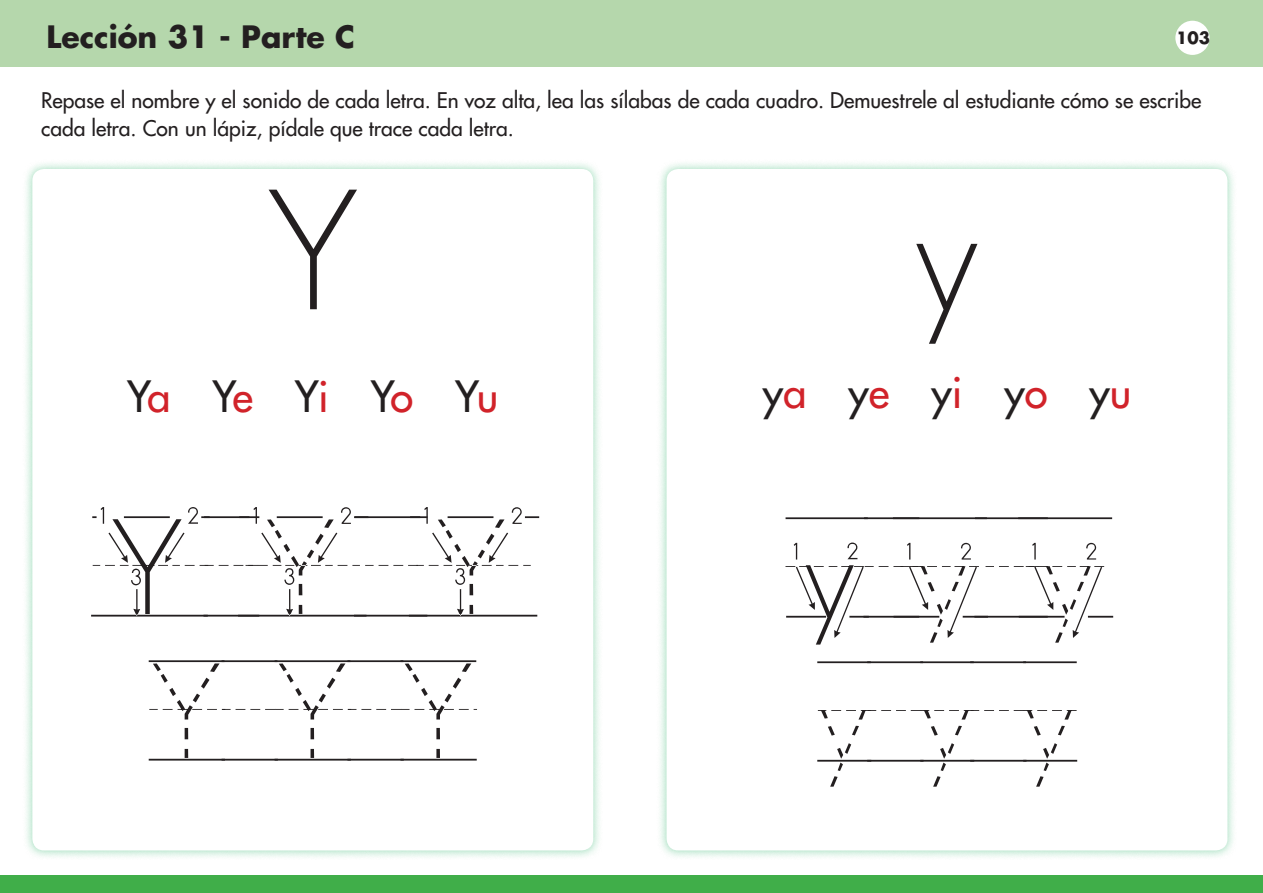
<style>
.page{position:relative;width:1263px;height:893px;background:#fff}
.page>*{position:absolute;margin:0;border:0;box-sizing:border-box;transform-origin:0 0}
.t1{font:150px "Abc Print";color:#231f20}
.t2{font:120px "Abc Print Arrow Dotted";color:#231f20}
.t3{font:120px "Abc Print Dotted Lined";color:#231f20}
.t4{font:500 42px "Futura Std";letter-spacing:-.01em;color:#231f20}
.t5{font:700 30px "Futura Std";color:#231f20}
.t6{font:500 21px/28.5px "Futura Std";color:#231f20}
.t7{font:700 16.5px "Futura Std";color:#231f20}
.s1{color:#d1232a}
.s2{font-family:"Abc Print Arrow"}
</style>
<div class="page">
<div style="left:657px;top:159px;width:580px;height:701px;background:#00a54d;opacity:.4"></div>
<div style="left:666px;top:169px;width:561px;height:681px;background:#fff;border-radius:12px"></div>
<div style="left:22px;top:159px;width:581px;height:701px;background:#00a54d;opacity:.4"></div>
<div style="left:32px;top:169px;width:561px;height:681px;background:#fff;border-radius:12px"></div>
<div style="left:0;top:876px;width:1263px;height:17px;background:#40ae49"></div>
<div style="left:0;top:0;width:1263px;height:66px;background:#b5d7ac"></div>
<div style="left:1175px;top:21px;width:34px;height:34px;background:#fff;border-radius:50%"></div>
<p class="t5" style="left:47px;top:16px;width:310px">Lección 31 - Parte C</p>
<p class="t5" style="left:47px;top:16px;width:221px">PLACEHOLDER</p>
<p class="t7" style="left:1176px;top:27px;width:35px">103</p>
<p class="t6" style="left:41px;top:86px;width:1162px">Repase el nombre y el sonido de cada letra. En voz alta, lea las sílabas de cada cuadro. Demuestrele al estudiante cómo se escribe cada letra. Con un lápiz, pídale que trace cada letra.</p>
<p class="t1" style="left:269px;top:168px;width:89px">Y</p>
<p class="t4" style="left:127px;top:370px;width:373px">Y<span class="s1">a</span> Y<span class="s1">e</span> Y<span class="s1">i</span> Y<span class="s1">o</span> Y<span class="s1">u</span></p>
<p class="t2" style="left:94px;top:497px;width:440px"><span class="s2">Y/</span>Y/Y</p>
<p class="t3" style="left:150px;top:646px;width:326px">Y/Y/Y</p>
<p class="t1" style="left:916px;top:168px;width:64px">y</p>
<p class="t4" style="left:763px;top:366px;width:370px">y<span class="s1">a</span> y<span class="s1">e</span> y<span class="s1">i</span> y<span class="s1">o</span> y<span class="s1">u</span></p>
<p class="t2" style="left:787px;top:498px;width:321px"><span class="s2">y/</span>y/y</p>
<p class="t3" style="left:819px;top:647px;width:257px">y/y/y</p>
</div>
